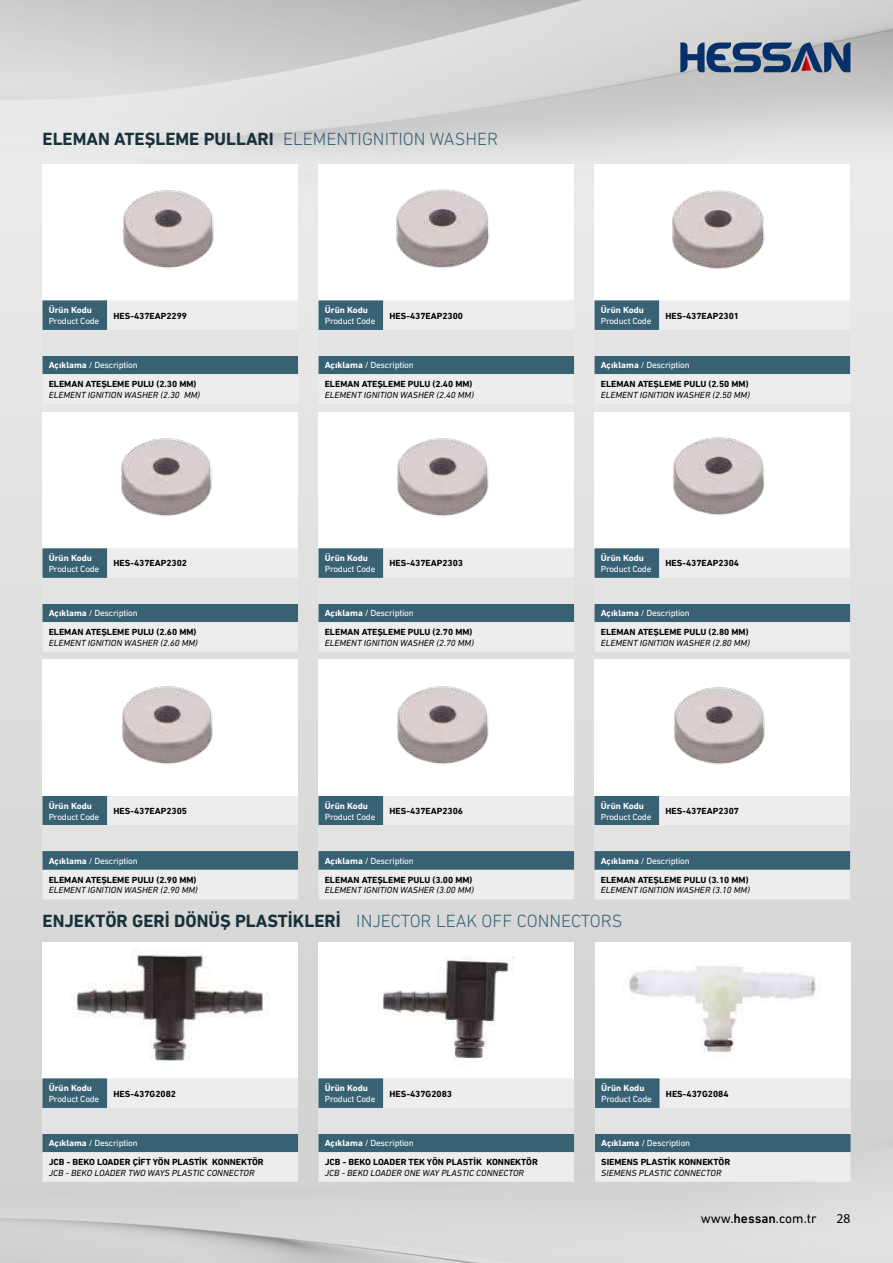
<style>
.page{position:relative;width:893px;height:1263px;background:#fff}
.page>*{position:absolute;margin:0;border:0;box-sizing:border-box;transform-origin:0 0}
.t1{font:700 18px "DIN Next LT Pro";color:#17313a}
.t2{font:13.5px "DIN Next LT Pro";color:#000}
.t3{font:13.5px "Myriad Pro";color:#000}
.t4{font:700 9px/18.8px "DIN Next LT Pro";color:#000}
.t5{font:italic 9px "DIN Next LT Pro";color:#000}
.t6{font:9px "DIN Next LT Pro";letter-spacing:-.025em;color:#fff}
.t7{font:700 9px "DIN Next LT Pro";color:#fff}
.s1{font-weight:300;color:#386274}
.s2{color:#fff}
.s3{font-weight:400;color:#fff}
.s4{font-weight:500}
</style>
<div class="page">
<img style="left:0;top:0;width:893px;height:1263px">
<svg style="left:680px;top:43px;width:170px;height:29px;background:#566b8c"></svg>
<div style="left:43px;top:164px;width:255px;height:136px;background:#fff"></div>
<svg style="left:43px;top:300px;width:255px;height:104px;background:#b2bfc5"></svg>
<div style="left:43px;top:330px;width:255px;height:25px;background:#e3e3e3"></div>
<img style="left:123px;top:190px;width:91px;height:79px">
<div style="left:43px;top:412px;width:255px;height:136px;background:#fff"></div>
<svg style="left:43px;top:548px;width:255px;height:104px;background:#b2bfc5"></svg>
<div style="left:43px;top:578px;width:255px;height:25px;background:#e3e3e3"></div>
<img style="left:121px;top:438px;width:91px;height:79px">
<div style="left:43px;top:659px;width:255px;height:137px;background:#fff"></div>
<svg style="left:43px;top:796px;width:255px;height:103px;background:#b0bec4"></svg>
<div style="left:43px;top:825px;width:255px;height:26px;background:#e3e3e3"></div>
<img style="left:122px;top:686px;width:91px;height:79px">
<div style="left:319px;top:164px;width:255px;height:136px;background:#fff"></div>
<svg style="left:319px;top:300px;width:255px;height:104px;background:#b2bfc5"></svg>
<div style="left:319px;top:330px;width:255px;height:25px;background:#e3e3e3"></div>
<img style="left:396px;top:189px;width:93px;height:79px">
<div style="left:319px;top:412px;width:255px;height:136px;background:#fff"></div>
<svg style="left:319px;top:548px;width:255px;height:104px;background:#b2bfc5"></svg>
<div style="left:319px;top:578px;width:255px;height:25px;background:#e3e3e3"></div>
<img style="left:397px;top:438px;width:92px;height:79px">
<div style="left:319px;top:659px;width:255px;height:137px;background:#fff"></div>
<svg style="left:319px;top:796px;width:255px;height:103px;background:#b0bec4"></svg>
<div style="left:319px;top:825px;width:255px;height:26px;background:#e3e3e3"></div>
<img style="left:397px;top:686px;width:92px;height:79px">
<div style="left:595px;top:164px;width:255px;height:136px;background:#fff"></div>
<svg style="left:595px;top:300px;width:255px;height:104px;background:#b2bfc5"></svg>
<div style="left:595px;top:330px;width:255px;height:25px;background:#e3e3e3"></div>
<img style="left:672px;top:190px;width:93px;height:79px">
<div style="left:595px;top:412px;width:255px;height:136px;background:#fff"></div>
<svg style="left:595px;top:548px;width:255px;height:104px;background:#b2bfc5"></svg>
<div style="left:595px;top:578px;width:255px;height:25px;background:#e3e3e3"></div>
<img style="left:673px;top:437px;width:92px;height:79px">
<div style="left:595px;top:659px;width:255px;height:137px;background:#fff"></div>
<svg style="left:595px;top:796px;width:255px;height:103px;background:#b0bec4"></svg>
<div style="left:595px;top:825px;width:255px;height:26px;background:#e3e3e3"></div>
<img style="left:674px;top:687px;width:91px;height:78px">
<div style="left:43px;top:942px;width:255px;height:136px;background:#fff"></div>
<svg style="left:43px;top:1078px;width:255px;height:104px;background:#b2bfc5"></svg>
<div style="left:43px;top:1108px;width:255px;height:25px;background:#e3e3e3"></div>
<img style="left:73px;top:948px;width:196px;height:113px">
<div style="left:319px;top:942px;width:255px;height:136px;background:#fff"></div>
<svg style="left:319px;top:1078px;width:255px;height:104px;background:#b2bfc5"></svg>
<div style="left:319px;top:1108px;width:255px;height:25px;background:#e3e3e3"></div>
<img style="left:383px;top:957px;width:131px;height:103px">
<div style="left:595px;top:942px;width:255px;height:136px;background:#fff"></div>
<svg style="left:595px;top:1078px;width:255px;height:104px;background:#b2bfc5"></svg>
<div style="left:595px;top:1108px;width:255px;height:25px;background:#e3e3e3"></div>
<img style="left:629px;top:965px;width:192px;height:89px">
<h1 class="t1" style="left:43px;top:128px;width:457px">ELEMAN ATEŞLEME PULLARI <span class="s1">ELEMENTIGNITION WASHER</span></h1>
<p class="t7" style="left:49px;top:305px;width:45px">Ürün Kodu</p>
<p class="t6" style="left:49px;top:316px;width:52px">Product Code</p>
<p class="t4" style="left:113px;top:306px;width:75px">HES-437EAP2299</p>
<p class="t7" style="left:325px;top:305px;width:45px">Ürün Kodu</p>
<p class="t6" style="left:325px;top:316px;width:52px">Product Code</p>
<p class="t4" style="left:389px;top:306px;width:75px">HES-437EAP2300</p>
<p class="t7" style="left:601px;top:305px;width:45px">Ürün Kodu</p>
<p class="t6" style="left:601px;top:316px;width:52px">Product Code</p>
<p class="t4" style="left:665px;top:306px;width:75px">HES-437EAP2301</p>
<p class="t4" style="left:49px;top:356px;width:149px"><span class="s2">Açıklama</span> <span class="s3">/ Description<br></span>ELEMAN ATEŞLEME PULU (2.30 MM)</p>
<p class="t5" style="left:49px;top:389px;width:153px">ELEMENT IGNITION WASHER (2.30 MM)</p>
<p class="t4" style="left:325px;top:356px;width:149px"><span class="s2">Açıklama</span> <span class="s3">/ Description<br></span>ELEMAN ATEŞLEME PULU (2.40 MM)</p>
<p class="t5" style="left:325px;top:389px;width:151px">ELEMENT IGNITION WASHER (2.40 MM)</p>
<p class="t4" style="left:601px;top:356px;width:149px"><span class="s2">Açıklama</span> <span class="s3">/ Description<br></span>ELEMAN ATEŞLEME PULU (2.50 MM)</p>
<p class="t5" style="left:601px;top:389px;width:151px">ELEMENT IGNITION WASHER (2.50 MM)</p>
<p class="t7" style="left:49px;top:553px;width:45px">Ürün Kodu</p>
<p class="t6" style="left:49px;top:564px;width:52px">Product Code</p>
<p class="t4" style="left:113px;top:554px;width:75px">HES-437EAP2302</p>
<p class="t7" style="left:325px;top:553px;width:45px">Ürün Kodu</p>
<p class="t6" style="left:325px;top:564px;width:52px">Product Code</p>
<p class="t4" style="left:389px;top:554px;width:75px">HES-437EAP2303</p>
<p class="t7" style="left:601px;top:553px;width:45px">Ürün Kodu</p>
<p class="t6" style="left:601px;top:564px;width:52px">Product Code</p>
<p class="t4" style="left:665px;top:554px;width:75px">HES-437EAP2304</p>
<p class="t4" style="left:49px;top:604px;width:149px"><span class="s2">Açıklama</span> <span class="s3">/ Description<br></span>ELEMAN ATEŞLEME PULU (2.60 MM)</p>
<p class="t5" style="left:49px;top:637px;width:151px">ELEMENT IGNITION WASHER (2.60 MM)</p>
<p class="t4" style="left:325px;top:604px;width:149px"><span class="s2">Açıklama</span> <span class="s3">/ Description<br></span>ELEMAN ATEŞLEME PULU (2.70 MM)</p>
<p class="t5" style="left:325px;top:637px;width:151px">ELEMENT IGNITION WASHER (2.70 MM)</p>
<p class="t4" style="left:601px;top:604px;width:149px"><span class="s2">Açıklama</span> <span class="s3">/ Description<br></span>ELEMAN ATEŞLEME PULU (2.80 MM)</p>
<p class="t5" style="left:601px;top:637px;width:151px">ELEMENT IGNITION WASHER (2.80 MM)</p>
<p class="t7" style="left:49px;top:800px;width:45px">Ürün Kodu</p>
<p class="t6" style="left:49px;top:811px;width:52px">Product Code</p>
<p class="t4" style="left:113px;top:802px;width:75px">HES-437EAP2305</p>
<p class="t7" style="left:325px;top:800px;width:45px">Ürün Kodu</p>
<p class="t6" style="left:325px;top:811px;width:52px">Product Code</p>
<p class="t4" style="left:389px;top:802px;width:75px">HES-437EAP2306</p>
<p class="t7" style="left:601px;top:800px;width:45px">Ürün Kodu</p>
<p class="t6" style="left:601px;top:811px;width:52px">Product Code</p>
<p class="t4" style="left:665px;top:802px;width:75px">HES-437EAP2307</p>
<p class="t4" style="left:49px;top:851px;width:149px"><span class="s2">Açıklama</span> <span class="s3">/ Description<br></span>ELEMAN ATEŞLEME PULU (2.90 MM)</p>
<p class="t5" style="left:49px;top:885px;width:151px">ELEMENT IGNITION WASHER (2.90 MM)</p>
<p class="t4" style="left:325px;top:851px;width:149px"><span class="s2">Açıklama</span> <span class="s3">/ Description<br></span>ELEMAN ATEŞLEME PULU (3.00 MM)</p>
<p class="t5" style="left:325px;top:885px;width:151px">ELEMENT IGNITION WASHER (3.00 MM)</p>
<p class="t4" style="left:601px;top:851px;width:149px"><span class="s2">Açıklama</span> <span class="s3">/ Description<br></span>ELEMAN ATEŞLEME PULU (3.10 MM)</p>
<p class="t5" style="left:601px;top:885px;width:151px">ELEMENT IGNITION WASHER (3.10 MM)</p>
<h1 class="t1" style="left:43px;top:910px;width:582px">ENJEKTÖR GERİ DÖNÜŞ PLASTİKLERİ <span class="s1">INJECTOR LEAK OFF CONNECTORS</span></h1>
<p class="t7" style="left:49px;top:1083px;width:45px">Ürün Kodu</p>
<p class="t6" style="left:49px;top:1094px;width:52px">Product Code</p>
<p class="t4" style="left:113px;top:1084px;width:64px">HES-437G2082</p>
<p class="t7" style="left:325px;top:1083px;width:45px">Ürün Kodu</p>
<p class="t6" style="left:325px;top:1094px;width:52px">Product Code</p>
<p class="t4" style="left:389px;top:1084px;width:64px">HES-437G2083</p>
<p class="t7" style="left:601px;top:1083px;width:45px">Ürün Kodu</p>
<p class="t6" style="left:601px;top:1094px;width:52px">Product Code</p>
<p class="t4" style="left:666px;top:1084px;width:64px">HES-437G2084</p>
<p class="t4" style="left:49px;top:1134px;width:217px"><span class="s2">Açıklama</span> <span class="s3">/ Description<br></span>JCB - BEKO LOADER ÇİFT YÖN PLASTİK KONNEKTÖR</p>
<p class="t5" style="left:49px;top:1167px;width:207px">JCB - BEKO LOADER TWO WAYS PLASTIC CONNECTOR</p>
<p class="t4" style="left:325px;top:1134px;width:215px"><span class="s2">Açıklama</span> <span class="s3">/ Description<br></span>JCB - BEKO LOADER TEK YÖN PLASTİK KONNEKTÖR</p>
<p class="t5" style="left:325px;top:1167px;width:201px">JCB - BEKO LOADER ONE WAY PLASTIC CONNECTOR</p>
<p class="t4" style="left:601px;top:1134px;width:131px"><span class="s2">Açıklama</span> <span class="s3">/ Description<br></span>SIEMENS PLASTİK KONNEKTÖR</p>
<p class="t5" style="left:601px;top:1167px;width:122px">SIEMENS PLASTIC CONNECTOR</p>
<h2 class="t2" style="left:701px;top:1211px;width:117px">www.<span class="s4">hessan</span>.com.tr</h2>
<h2 class="t3" style="left:837px;top:1210px;width:15px">28</h2>
</div>
